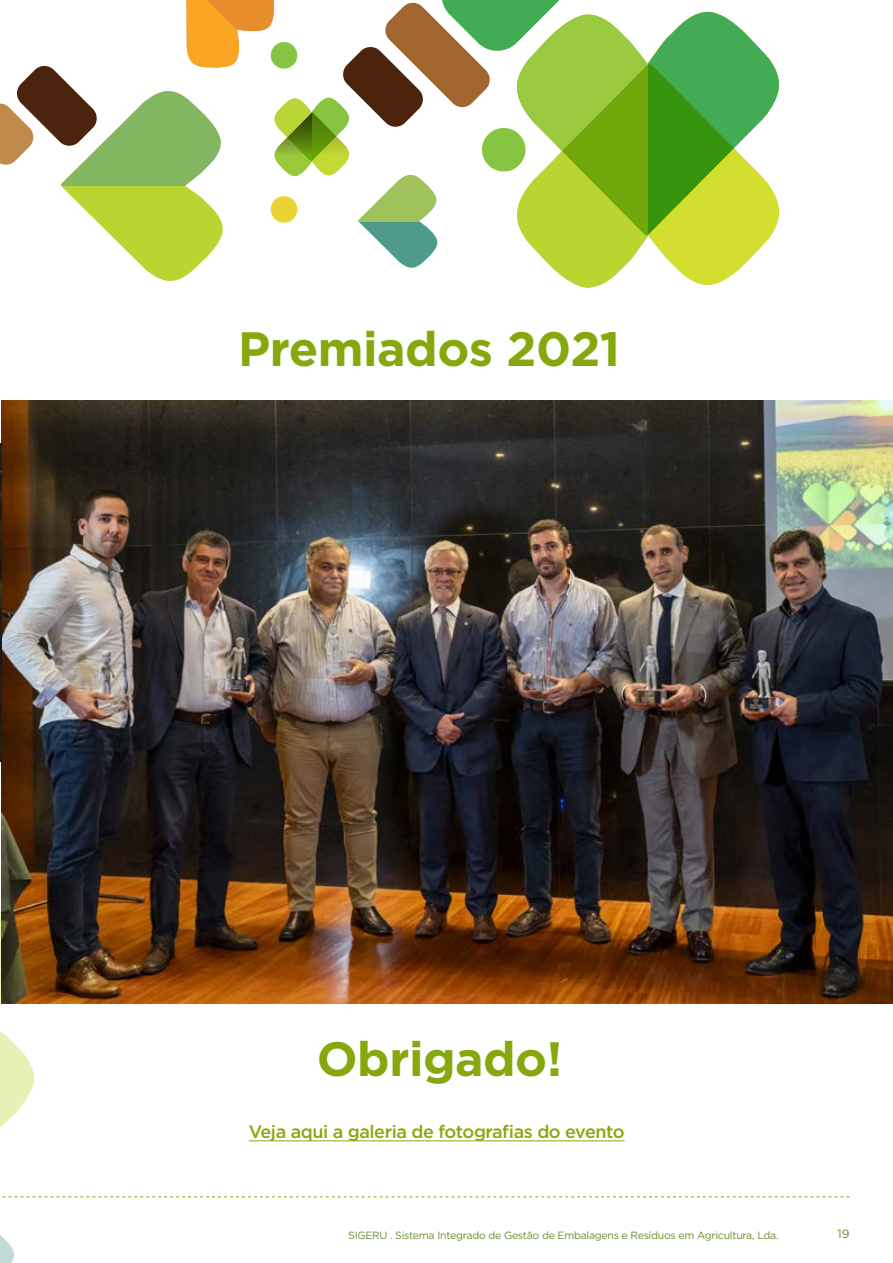
<style>
.page{position:relative;width:893px;height:1263px;background:#fff}
.page>*{position:absolute;margin:0;border:0;box-sizing:border-box;transform-origin:0 0}
.t1{font:700 48.15px "Gotham HTF";letter-spacing:-.01em;color:#87a80d}
.t2{font:500 18px "Gotham HTF";letter-spacing:-.025em;color:#87a80d}
.t3{font:12px "Gotham HTF";color:#698c2e}
.t4{font:10.5px "Gotham HTF";letter-spacing:-.025em;color:#698c2e}
</style>
<div class="page">
<svg style="left:2px;top:1196px;width:848px;height:1px"></svg>
<img style="left:1px;top:401px;width:892px;height:603px">
<hr style="left:0;top:229px;width:1px;height:967px;background:#a6cc38">
<svg style="left:648px;top:11px;width:125px;height:53px;fill:#43ab53"></svg>
<svg style="left:568px;top:14px;width:80px;height:50px;fill:#9aca3f"></svg>
<svg style="left:568px;top:64px;width:80px;height:224px;background:#9ac331"></svg>
<svg style="left:648px;top:64px;width:131px;height:221px"></svg>
<svg style="left:0;top:0;width:568px;height:281px"></svg>
<svg style="left:358px;top:175px;width:79px;height:46px;fill:#a0c25a"></svg>
<img style="left:0;top:443px;width:1px;height:318px">
<svg style="left:0;top:1018px;width:34px;height:131px"></svg>
<svg style="left:0;top:887px;width:37px;height:131px;background:#7e5e35"></svg>
<svg style="left:0;top:1235px;width:14px;height:28px"></svg>
<hr style="left:249px;top:1140px;width:376px;height:1px;background:#87a80d">
<h1 class="t1" style="left:238px;top:321px;width:384px">Premiados 2021</h1>
<h1 class="t1" style="left:317px;top:1031px;width:247px">Obrigado!</h1>
<h2 class="t2" style="left:249px;top:1122px;width:377px">Veja aqui a galeria de fotografias do evento</h2>
<p class="t4" style="left:348px;top:1229px;width:432px">SIGERU . Sistema Integrado de Gestão de Embalagens e Resíduos em Agricultura, Lda.</p>
<p class="t3" style="left:838px;top:1227px;width:14px">19</p>
</div>
